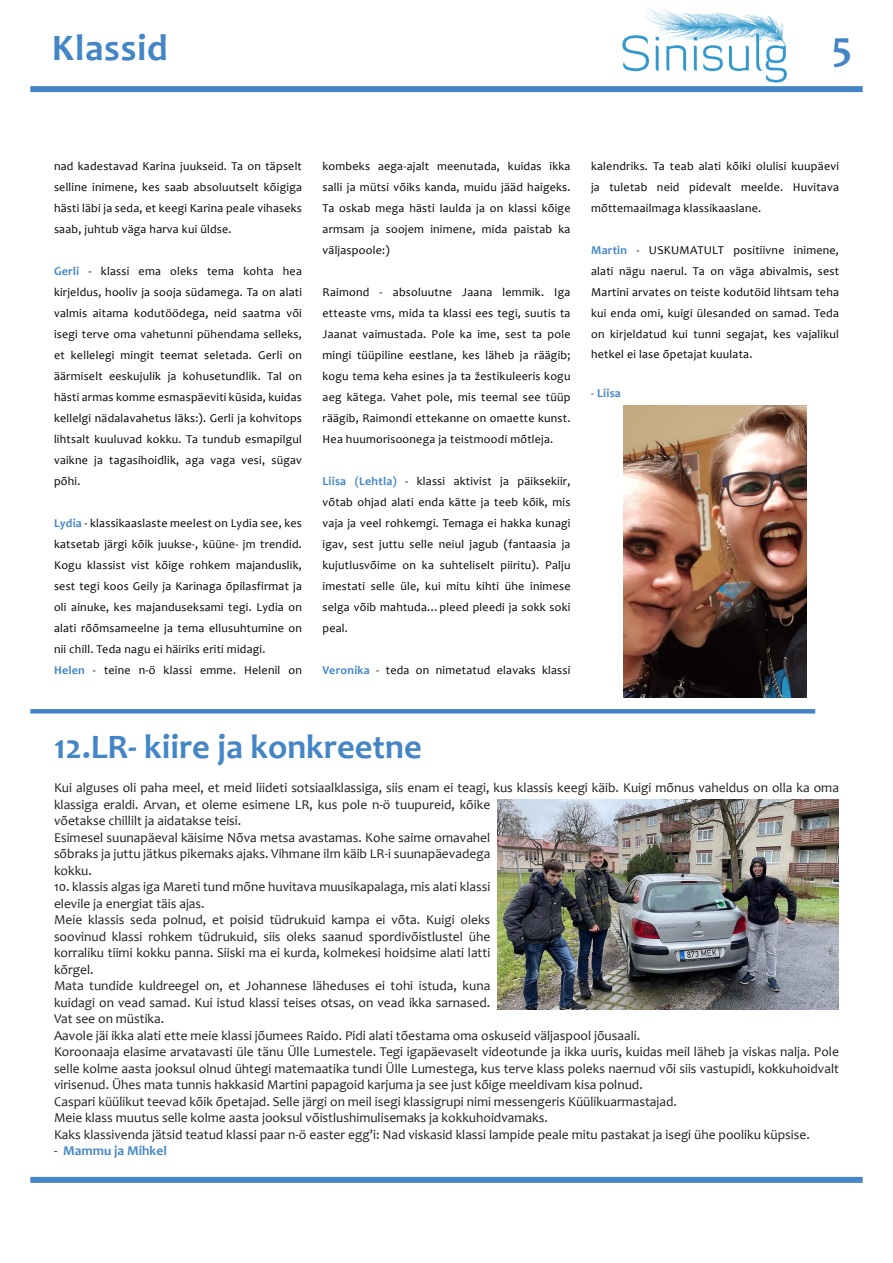
<style>
.page{position:relative;width:893px;height:1263px;background:#fff}
.page>*{position:absolute;margin:0;border:0;box-sizing:border-box;transform-origin:0 0}
.t1{font:700 42px "Candara";color:#4486c5}
.t2{font:700 37.5px "Candara";letter-spacing:.02em;color:#4486c5}
.t3{font:700 34.5px "Candara";color:#4486c5}
.t4{font:13.5px/16.5px "Candara";color:#231f20;text-align:justify}
.t5{font:700 13.5px "Candara";color:#4486c5}
.t6{font:12px/21px "Candara";letter-spacing:.02em;color:#000;text-align:justify}
.t7{font:700 12px "Candara";letter-spacing:.02em;color:#4486c5}
.s1{font-weight:700;color:#4486c5}
.s2{font-weight:400;color:#231f20}
</style>
<div class="page">
<div style="left:30px;top:1177px;width:833px;height:6px;background:#4486c5"></div>
<div style="left:30px;top:86px;width:833px;height:6px;background:#4486c5"></div>
<img style="left:623px;top:8px;width:164px;height:75px">
<img style="left:624px;top:405px;width:182px;height:292px">
<hr style="left:30px;top:709px;width:785px;height:4px;background:#4486c5">
<img style="left:497px;top:799px;width:342px;height:210px">
<p class="t2" style="left:52px;top:24px;width:118px">Klassid</p>
<p class="t1" style="left:832px;top:20px;width:21px">5</p>
<p class="t6" style="left:54px;top:156px;width:249px">nad kadestavad Karina juukseid. Ta on täpselt selline inimene, kes saab absoluutselt kõigiga hästi läbi ja seda, et keegi Karina peale vihaseks saab, juhtub väga harva kui üldse.</p>
<p class="t6" style="left:54px;top:261px;width:249px"><span class="s1">Gerli</span> - klassi ema oleks tema kohta hea kirjeldus, hooliv ja sooja südamega. Ta on alati valmis aitama kodutöödega, neid saatma või isegi terve oma vahetunni pühendama selleks, et kellelegi mingit teemat seletada. Gerli on äärmiselt eeskujulik ja kohusetundlik. Tal on hästi armas komme esmaspäeviti küsida, kuidas kellelgi nädalavahetus läks:). Gerli ja kohvitops lihtsalt kuuluvad kokku. Ta tundub esmapilgul vaikne ja tagasihoidlik, aga vaga vesi, sügav põhi.</p>
<p class="t6" style="left:54px;top:513px;width:249px"><span class="s1">Lydia</span> - klassikaaslaste meelest on Lydia see, kes katsetab järgi kõik juukse-, küüne- jm trendid.<br>Kogu klassist vist kõige rohkem majanduslik, sest tegi koos Geily ja Karinaga õpilasfirmat ja oli ainuke, kes majanduseksami tegi. Lydia on alati rõõmsameelne ja tema ellusuhtumine on nii chill. Teda nagu ei häiriks eriti midagi.</p>
<p class="t6" style="left:54px;top:660px;width:249px"><span class="s1">Helen</span> - teine n-ö klassi emme. Helenil on</p>
<p class="t6" style="left:323px;top:156px;width:249px">kombeks aega-ajalt meenutada, kuidas ikka salli ja mütsi võiks kanda, muidu jääd haigeks.<br>Ta oskab mega hästi laulda ja on klassi kõige armsam ja soojem inimene, mida paistab ka väljaspoole:)</p>
<p class="t6" style="left:323px;top:282px;width:249px">Raimond - absoluutne Jaana lemmik. Iga etteaste vms, mida ta klassi ees tegi, suutis ta Jaanat vaimustada. Pole ka ime, sest ta pole mingi tüüpiline eestlane, kes läheb ja räägib; kogu tema keha esines ja ta žestikuleeris kogu aeg kätega. Vahet pole, mis teemal see tüüp räägib, Raimondi ettekanne on omaette kunst.<br>Hea huumorisoonega ja teistmoodi mõtleja.</p>
<p class="t6" style="left:323px;top:471px;width:249px"><span class="s1">Liisa (Lehtla)</span> - klassi aktivist ja päiksekiir, võtab ohjad alati enda kätte ja teeb kõik, mis vaja ja veel rohkemgi. Temaga ei hakka kunagi igav, sest juttu selle neiul jagub (fantaasia ja kujutlusvõime on ka suhteliselt piiritu). Palju imestati selle üle, kui mitu kihti ühe inimese selga võib mahtuda…pleed pleedi ja sokk soki peal.</p>
<p class="t6" style="left:323px;top:660px;width:249px"><span class="s1">Veronika</span> - teda on nimetatud elavaks klassi</p>
<p class="t6" style="left:591px;top:156px;width:249px">kalendriks. Ta teab alati kõiki olulisi kuupäevi ja tuletab neid pidevalt meelde. Huvitava mõttemaailmaga klassikaaslane.</p>
<p class="t6" style="left:591px;top:240px;width:249px"><span class="s1">Martin</span> - USKUMATULT positiivne inimene, alati nägu naerul. Ta on väga abivalmis, sest Martini arvates on teiste kodutöid lihtsam teha kui enda omi, kuigi ülesanded on samad. Teda on kirjeldatud kui tunni segajat, kes vajalikul</p>
<p class="t6" style="left:591px;top:343px;width:163px">hetkel ei lase õpetajat kuulata.</p>
<p class="t7" style="left:591px;top:385px;width:31px">- Liisa</p>
<p class="t3" style="left:54px;top:725px;width:369px">12.LR- kiire ja konkreetne</p>
<p class="t4" style="left:54px;top:779px;width:786px;text-align:left">Kui alguses oli paha meel, et meid liideti sotsiaalklassiga, siis enam ei teagi, kus klassis keegi käib. Kuigi mõnus vaheldus on olla ka oma klassiga eraldi. Arvan, et oleme esimene LR, kus pole n-ö tuupureid, kõike<br>võetakse chillilt ja aidatakse teisi.</p>
<p class="t4" style="left:54px;top:829px;width:438px">Esimesel suunapäeval käisime Nõva metsa avastamas. Kohe saime omavahel sõbraks ja juttu jätkus pikemaks ajaks. Vihmane ilm käib LR-i suunapäevadega kokku.</p>
<p class="t4" style="left:54px;top:878px;width:438px">10. klassis algas iga Mareti tund mõne huvitava muusikapalaga, mis alati klassi elevile ja energiat täis ajas.</p>
<p class="t4" style="left:54px;top:911px;width:438px">Meie klassis seda polnud, et poisid tüdrukuid kampa ei võta. Kuigi oleks soovinud klassi rohkem tüdrukuid, siis oleks saanud spordivõistlustel ühe korraliku tiimi kokku panna. Siiski ma ei kurda, kolmekesi hoidsime alati latti kõrgel.</p>
<p class="t4" style="left:54px;top:977px;width:438px">Mata tundide kuldreegel on, et Johannese läheduses ei tohi istuda, kuna kuidagi on vead samad. Kui istud klassi teises otsas, on vead ikka sarnased.<br>Vat see on müstika.</p>
<p class="t4" style="left:54px;top:1027px;width:588px">Aavole jäi ikka alati ette meie klassi jõumees Raido. Pidi alati tõestama oma oskuseid väljaspool jõusaali.</p>
<p class="t4" style="left:54px;top:1043px;width:786px">Koroonaaja elasime arvatavasti üle tänu Ülle Lumestele. Tegi igapäevaselt videotunde ja ikka uuris, kuidas meil läheb ja viskas nalja. Pole selle kolme aasta jooksul olnud ühtegi matemaatika tundi Ülle Lumestega, kus terve klass poleks naernud või siis vastupidi, kokkuhoidvalt virisenud. Ühes mata tunnis hakkasid Martini papagoid karjuma ja see just kõige meeldivam kisa polnud.</p>
<p class="t4" style="left:54px;top:1093px;width:624px">Caspari küülikut teevad kõik õpetajad. Selle järgi on meil isegi klassigrupi nimi messengeris Küülikuarmastajad.</p>
<p class="t4" style="left:54px;top:1109px;width:495px">Meie klass muutus selle kolme aasta jooksul võistlushimulisemaks ja kokkuhoidvamaks.</p>
<p class="t4" style="left:54px;top:1126px;width:757px">Kaks klassivenda jätsid teatud klassi paar n-ö easter egg’i: Nad viskasid klassi lampide peale mitu pastakat ja isegi ühe pooliku küpsise.</p>
<p class="t5" style="left:54px;top:1142px;width:114px"><span class="s2">-</span> Mammu ja Mihkel</p>
</div>
